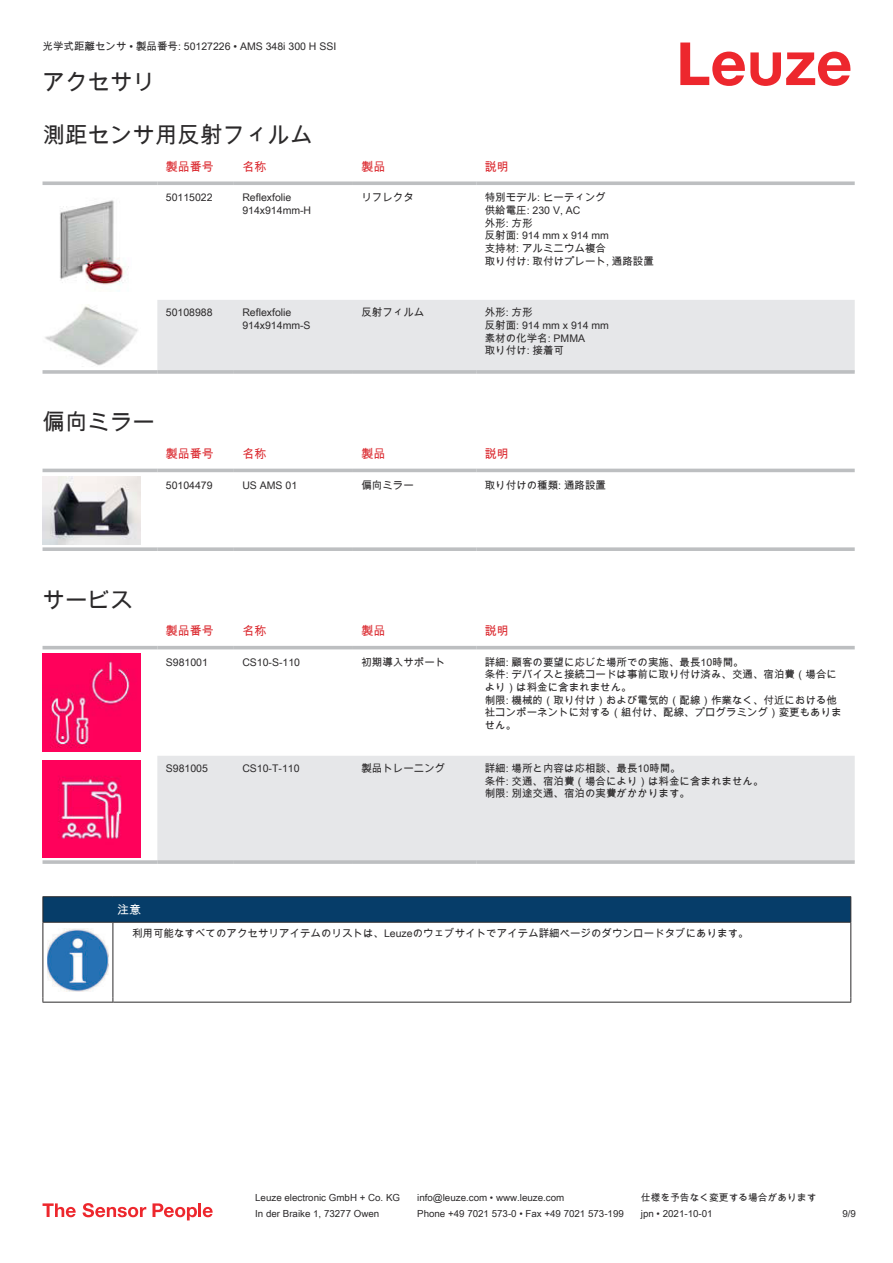
<style>
.page{position:relative;width:893px;height:1263px;background:#fff}
.page>*{position:absolute;margin:0;border:0;box-sizing:border-box;transform-origin:0 0}
.t1{font:22.5px "Arial Unicode MS";color:#2b292a}
.t2{font:12px "Arial Unicode MS";color:#db2a30}
.t3{font:12px "Arial Unicode MS";color:#fff}
.t4{font:10.5px/12.6px "Arial Unicode MS";color:#2b292a}
.t5{font:9.75px "Arial Unicode MS";color:#2b292a}
</style>
<div class="page">
<svg style="left:680px;top:43px;width:170px;height:43px"></svg>
<div style="left:157px;top:300px;width:698px;height:70px;background:#e6e7e9"></div>
<svg style="left:43px;top:181px;width:114px;height:4px"></svg>
<svg style="left:157px;top:181px;width:77px;height:4px"></svg>
<svg style="left:234px;top:181px;width:119px;height:4px"></svg>
<svg style="left:353px;top:181px;width:123px;height:4px"></svg>
<svg style="left:476px;top:181px;width:379px;height:4px;background:#c4c6c8"></svg>
<hr style="left:43px;top:370px;width:114px;height:4px;background:#bdbfc1">
<hr style="left:157px;top:370px;width:77px;height:4px;background:#bdbfc1">
<svg style="left:234px;top:370px;width:119px;height:4px"></svg>
<svg style="left:353px;top:370px;width:123px;height:4px"></svg>
<hr style="left:476px;top:370px;width:379px;height:4px;background:#bdbfc1">
<img style="left:60px;top:200px;width:69px;height:92px">
<img style="left:45px;top:304px;width:93px;height:63px">
<svg style="left:43px;top:468px;width:812px;height:77px"></svg>
<hr style="left:43px;top:469px;width:114px;height:3px;background:#bdbfc1">
<hr style="left:157px;top:469px;width:77px;height:3px;background:#bdbfc1">
<hr style="left:234px;top:469px;width:119px;height:3px;background:#bdbfc1">
<hr style="left:353px;top:469px;width:123px;height:3px;background:#bdbfc1">
<hr style="left:476px;top:469px;width:379px;height:3px;background:#bdbfc1">
<svg style="left:43px;top:547px;width:114px;height:4px"></svg>
<svg style="left:157px;top:547px;width:77px;height:4px"></svg>
<svg style="left:234px;top:547px;width:119px;height:4px"></svg>
<svg style="left:353px;top:547px;width:123px;height:4px"></svg>
<svg style="left:476px;top:547px;width:379px;height:4px;background:#c3c5c7"></svg>
<img style="left:43px;top:476px;width:97px;height:69px">
<svg style="left:43px;top:649px;width:812px;height:209px"></svg>
<div style="left:157px;top:756px;width:698px;height:104px;background:#e6e7e9"></div>
<hr style="left:43px;top:646px;width:114px;height:3px;background:#bdbfc1">
<hr style="left:157px;top:646px;width:77px;height:3px;background:#bdbfc1">
<hr style="left:234px;top:646px;width:119px;height:3px;background:#bdbfc1">
<hr style="left:353px;top:646px;width:123px;height:3px;background:#bdbfc1">
<hr style="left:476px;top:646px;width:379px;height:3px;background:#bdbfc1">
<svg style="left:43px;top:860px;width:114px;height:4px"></svg>
<hr style="left:157px;top:860px;width:77px;height:4px;background:#c5c7c9">
<hr style="left:234px;top:860px;width:119px;height:4px;background:#bdbfc1">
<hr style="left:353px;top:860px;width:123px;height:4px;background:#bdbfc1">
<hr style="left:476px;top:860px;width:379px;height:4px;background:#c5c7c9">
<img style="left:43px;top:654px;width:97px;height:97px">
<img style="left:43px;top:760px;width:97px;height:98px">
<svg style="left:44px;top:923px;width:806px;height:79px"></svg>
<hr style="left:43px;top:896px;width:70px;height:1px;background:#2b292a">
<hr style="left:43px;top:922px;width:70px;height:1px;background:#2b292a">
<hr style="left:113px;top:896px;width:738px;height:1px;background:#2b292a">
<svg style="left:43px;top:897px;width:808px;height:25px;background:#063c67"></svg>
<hr style="left:113px;top:922px;width:738px;height:1px;background:#2b292a">
<hr style="left:43px;top:923px;width:1px;height:75px;background:#2b292a">
<hr style="left:113px;top:923px;width:1px;height:75px;background:#2b292a">
<hr style="left:850px;top:923px;width:1px;height:75px;background:#2b292a">
<hr style="left:43px;top:1002px;width:70px;height:1px;background:#2b292a">
<hr style="left:113px;top:1002px;width:738px;height:1px;background:#2b292a">
<img style="left:47px;top:929px;width:61px;height:62px">
<div style="left:115px;top:923px;width:734px;height:20px;background:#fff"></div>
<svg style="left:43px;top:1203px;width:33px;height:14px"></svg>
<svg style="left:83px;top:1203px;width:63px;height:14px"></svg>
<svg style="left:153px;top:1203px;width:44px;height:17px"></svg>
<hr style="left:198px;top:1203px;width:3px;height:14px;background:#ed272d">
<svg style="left:203px;top:1207px;width:10px;height:10px"></svg>
<p class="t4" style="left:43px;top:40px;width:295px">光学式距離センサ • 製品番号: 50127226 • AMS 348i 300 H SSI</p>
<h1 class="t1" style="left:43px;top:66px;width:114px">アクセサリ</h1>
<h1 class="t1" style="left:43px;top:119px;width:271px">測距センサ用反射フィルム</h1>
<p class="t2" style="left:166px;top:158px;width:49px">製品番号</p>
<p class="t2" style="left:242px;top:158px;width:25px">名称</p>
<p class="t2" style="left:361px;top:158px;width:25px">製品</p>
<p class="t2" style="left:485px;top:158px;width:25px">説明</p>
<p class="t4" style="left:166px;top:191px;width:48px">50115022</p>
<p class="t4" style="left:242px;top:191px;width:70px">Reflexfolie<br>914x914mm-H</p>
<p class="t4" style="left:361px;top:191px;width:54px">リフレクタ</p>
<p class="t4" style="left:485px;top:191px;width:171px">特別モデル: ヒーティング<br>供給電圧: 230 V, AC<br>外形: 方形<br>反射面: 914 mm x 914 mm<br>支持材: アルミニウム複合<br>取り付け: 取付けプレート, 通路設置</p>
<p class="t4" style="left:166px;top:306px;width:48px">50108988</p>
<p class="t4" style="left:242px;top:306px;width:70px">Reflexfolie<br>914x914mm-S</p>
<p class="t4" style="left:361px;top:306px;width:64px">反射フィルム</p>
<p class="t4" style="left:485px;top:306px;width:126px">外形: 方形<br>反射面: 914 mm x 914 mm素材の化学名: PMMA<br>取り付け: 接着可</p>
<h1 class="t1" style="left:43px;top:406px;width:114px">偏向ミラー</h1>
<p class="t2" style="left:166px;top:445px;width:49px">製品番号</p>
<p class="t2" style="left:242px;top:445px;width:25px">名称</p>
<p class="t2" style="left:361px;top:445px;width:25px">製品</p>
<p class="t2" style="left:485px;top:445px;width:25px">説明</p>
<p class="t4" style="left:166px;top:478px;width:48px">50104479</p>
<p class="t4" style="left:242px;top:478px;width:56px">US AMS 01</p>
<p class="t4" style="left:361px;top:478px;width:54px">偏向ミラー</p>
<p class="t4" style="left:485px;top:478px;width:123px">取り付けの種類: 通路設置</p>
<h1 class="t1" style="left:43px;top:583px;width:91px">サービス</h1>
<p class="t2" style="left:166px;top:622px;width:49px">製品番号</p>
<p class="t2" style="left:242px;top:622px;width:25px">名称</p>
<p class="t2" style="left:361px;top:622px;width:25px">製品</p>
<p class="t2" style="left:485px;top:622px;width:25px">説明</p>
<p class="t4" style="left:166px;top:656px;width:44px">S981001</p>
<p class="t4" style="left:242px;top:656px;width:59px">CS10-S-110</p>
<p class="t4" style="left:361px;top:656px;width:85px">初期導入サポート</p>
<p class="t4" style="left:485px;top:656px;width:359px">詳細: 顧客の要望に応じた場所での実施、最長10時間。<br>条件: デバイスと接続コードは事前に取り付け済み、交通、宿泊費（場合により） は料金に含まれません。<br>制限: 機械的（取り付け）および電気的（配線）作業なく、付近における他社コン ポーネントに対する（組付け、配線、プログラミング）変更もありません。</p>
<p class="t4" style="left:166px;top:762px;width:44px">S981005</p>
<p class="t4" style="left:242px;top:762px;width:59px">CS10-T-110</p>
<p class="t4" style="left:361px;top:762px;width:85px">製品トレーニング</p>
<p class="t4" style="left:485px;top:762px;width:280px">詳細: 場所と内容は応相談、最長10時間。<br>条件: 交通、宿泊費（場合により）は料金に含まれません。制限: 別途交通、宿泊の実費がかかります。</p>
<p class="t3" style="left:117px;top:901px;width:25px">注意</p>
<p class="t4" style="left:132px;top:927px;width:618px">利用可能なすべてのアクセサリアイテムのリストは、Leuzeのウェブサイトでアイテム詳細ページのダウンロードタブにあります。</p>
<p class="t5" style="left:255px;top:1191px;width:146px">Leuze electronic GmbH + Co. KG</p>
<p class="t5" style="left:417px;top:1191px;width:149px">info@leuze.com • www.leuze.com</p>
<p class="t5" style="left:641px;top:1191px;width:177px">仕様を予告なく変更する場合があります</p>
<p class="t5" style="left:255px;top:1206px;width:126px">In der Braike 1, 73277 Owen</p>
<p class="t5" style="left:417px;top:1206px;width:208px">Phone +49 7021 573-0 • Fax +49 7021 573-199</p>
<p class="t5" style="left:641px;top:1206px;width:73px">jpn • 2021-10-01</p>
<p class="t5" style="left:842px;top:1206px;width:15px">9 /9</p>
</div>
